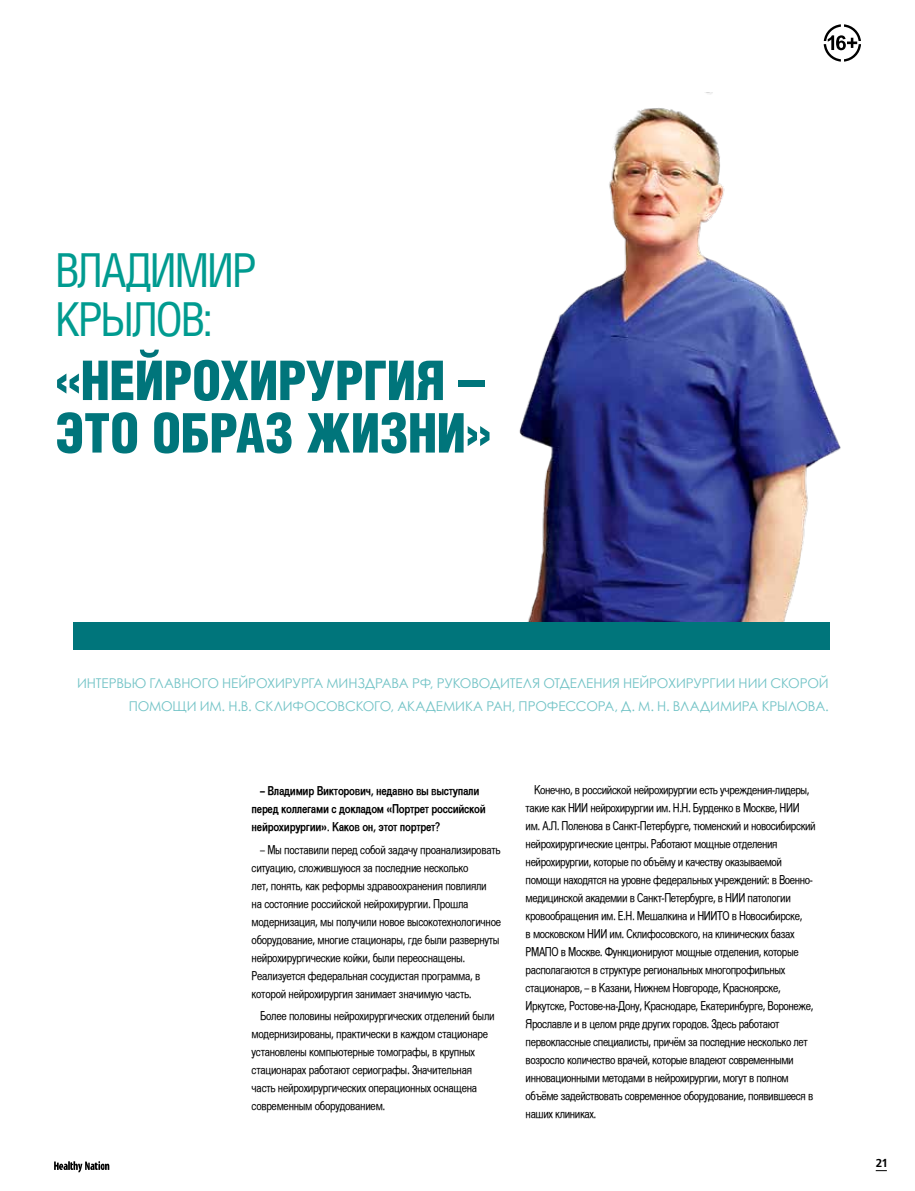
<style>
.page{position:relative;width:915px;height:1191px;background:#fff}
.page>*{position:absolute;margin:0;border:0;box-sizing:border-box;transform-origin:0 0}
.t1{font:300 condensed 52.5px/52.5px "AG Letterica";letter-spacing:-.005em;color:#00757b;text-align:right}
.t2{font:45px/49.5px "AG Letterica Condensed";letter-spacing:-.06em;color:#009b90}
.t3{font:13.5px/22.5px "Century Gothic";letter-spacing:-.01em;color:#72c3c6}
.t4{font:12.15px/18px "Tajiki Sophia";letter-spacing:-.04em;color:#000;scale:.8 1}
.t5{font:700 12.15px/18px "Tajiki Sophia";letter-spacing:-.03em;color:#000;scale:.8 1}
.t6{font:11.55px "AXP Free Set C Bold";color:#000}
</style>
<div class="page">
<img style="left:519px;top:92px;width:322px;height:530px">
<div style="left:73px;top:622px;width:756px;height:27px;background:#00757b"></div>
<svg style="left:823px;top:24px;width:37px;height:38px"></svg>
<svg style="left:54px;top:1161px;width:55px;height:11px"></svg>
<h2 class="t2" style="left:55px;top:245px;width:203px">Владимир<br>Крылов:</h2>
<h1 class="t1" style="left:55px;top:353px;width:83px">«Нейрохирургия</h1>
<h1 class="t1" style="left:55px;top:353px;width:437px">–<br>это образ жизни»</h1>
<p class="t3" style="left:129px;top:671px;width:701px;text-indent:-52px">Интервью главного нейрохи рурга Ми нздрава РФ, руководителя отделения нейрохи рургии Н ИИ скорой помощи им. Н.В. Склифосовского, академи ка РАН</p>
<p class="t3" style="left:511px;top:694px;width:318px">, профессора, д. м. н. Владими ра Крылова.</p>
<p class="t5" style="left:251px;top:782px;width:294px;text-indent:9px">– Владимир Викторович, недавно вы выступали перед коллегами с докладом «Портрет российской нейрохирургии». Каков он, этот портрет?</p>
<p class="t4" style="left:251px;top:841px;width:313px;text-indent:9px">– Мы поставили перед собой задачу проанализировать ситуацию, сложившуюся за последние несколько<br>лет, понять, как реформы здравоохранения повлияли<br>на состояние российской нейрохирургии. Прошла модернизация, мы получили новое высокотехнологичное оборудование, многие стационары, где были развернуты нейрохирургические койки, были переоснащены.<br>Реализуется федеральная сосудистая программа, в которой нейрохирургия занимает значимую часть.</p>
<p class="t4" style="left:251px;top:1007px;width:305px;text-indent:9px">Более половины нейрохирургических отделений были модернизированы, практически в каждом стационаре установлены компьютерные томографы, в крупных стационарах работают сериографы. Значительная часть нейрохирургических операционных оснащена современным оборудованием.</p>
<p class="t4" style="left:525px;top:781px;width:364px;text-indent:9px">Конечно, в российской нейрохирургии есть учреждения-лидеры, такие как НИИ нейрохирургии им. Н.Н. Бурденко в Москве, НИИ им. А.Л. Поленова в Санкт-Петербурге, тюменский и новосибирский нейрохирургические центры. Работают мощные отделения нейрохирургии, которые по объёму и качеству оказываемой помощи находятся на уровне федеральных учреждений: в Военно&shy;медицинской академии в Санкт-Петербурге, в НИИ патологии кровообращения им. Е.Н. Мешалкина и НИИТО в Новосибирске,<br>в московском НИИ им. Склифосовского, на клинических базах РМАПО в Москве. Функционируют мощные отделения, которые располагаются в структуре региональных многопрофильных стационаров, – в Казани, Нижнем Новгороде, Красноярске, Иркутске, Ростове-на-Дону, Краснодаре, Екатеринбурге, Воронеже, Ярославле и в целом ряде других городов. Здесь работают первоклассные специалисты, причём за последние несколько лет возросло количество врачей, которые владеют современными инновационными методами в нейрохирургии, могут в полном объёме задействовать современное оборудование, появившееся в наших клиниках.</p>
<p class="t6" style="left:875px;top:1156px;width:13px">21</p>
</div>
